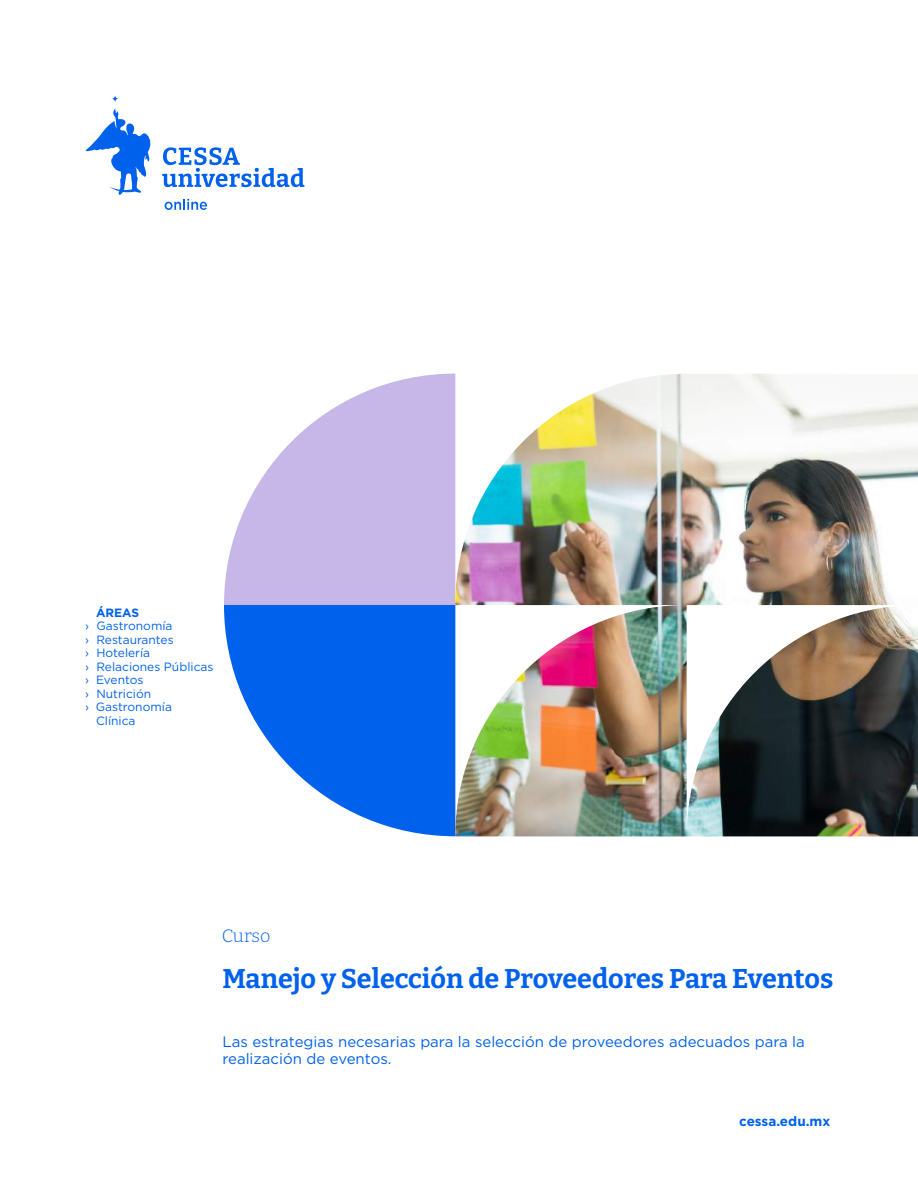
<style>
.page{position:relative;width:918px;height:1188px;background:#fff}
.page>*{position:absolute;margin:0;border:0;box-sizing:border-box;transform-origin:0 0}
.t1{font:100 27px "Bitter";color:#0061ed}
.t2{font:100 18px "Bitter";letter-spacing:-.005em;color:#0061ed}
.t3{font:15px/16.5px "Gotham";color:#0061ed}
.t4{font:700 13.5px "Gotham";color:#0061ed}
.t5{font:12px "Gotham";color:#0061ed}
.t6{font:700 12px "Gotham";color:#0061ed}
</style>
<div class="page">
<svg style="left:224px;top:374px;width:231px;height:231px;fill:#c7b7e8"></svg>
<svg style="left:224px;top:605px;width:231px;height:231px;fill:#0061ed"></svg>
<img style="left:455px;top:374px;width:463px;height:462px">
<svg style="left:162px;top:147px;width:142px;height:40px"></svg>
<svg style="left:112px;top:95px;width:6px;height:7px"></svg>
<svg style="left:86px;top:109px;width:65px;height:86px"></svg>
<svg style="left:165px;top:199px;width:42px;height:11px"></svg>
<p class="t6" style="left:96px;top:605px;width:45px">ÁREAS</p>
<p class="t5" style="left:85px;top:619px;width:89px">› Gastronomía</p>
<p class="t5" style="left:85px;top:633px;width:90px">› Restaurantes</p>
<p class="t5" style="left:85px;top:646px;width:67px">› Hotelería</p>
<p class="t5" style="left:85px;top:660px;width:130px">› Relaciones Públicas</p>
<p class="t5" style="left:85px;top:673px;width:60px">› Eventos</p>
<p class="t5" style="left:85px;top:687px;width:68px">› Nutrición</p>
<p class="t5" style="left:85px;top:700px;width:88px">› Gastronomía</p>
<p class="t5" style="left:96px;top:714px;width:41px">Clínica</p>
<h2 class="t2" style="left:222px;top:925px;width:50px">Curso</h2>
<h1 class="t1" style="left:222px;top:961px;width:613px">Manejo y Selección de Proveedores Para Eventos</h1>
<p class="t3" style="left:222px;top:1033px;width:584px">Las estrategias necesarias para la selección de proveedores adecuados para la realización de eventos.</p>
<p class="t4" style="left:739px;top:1113px;width:93px">cessa.edu.mx</p>
</div>
